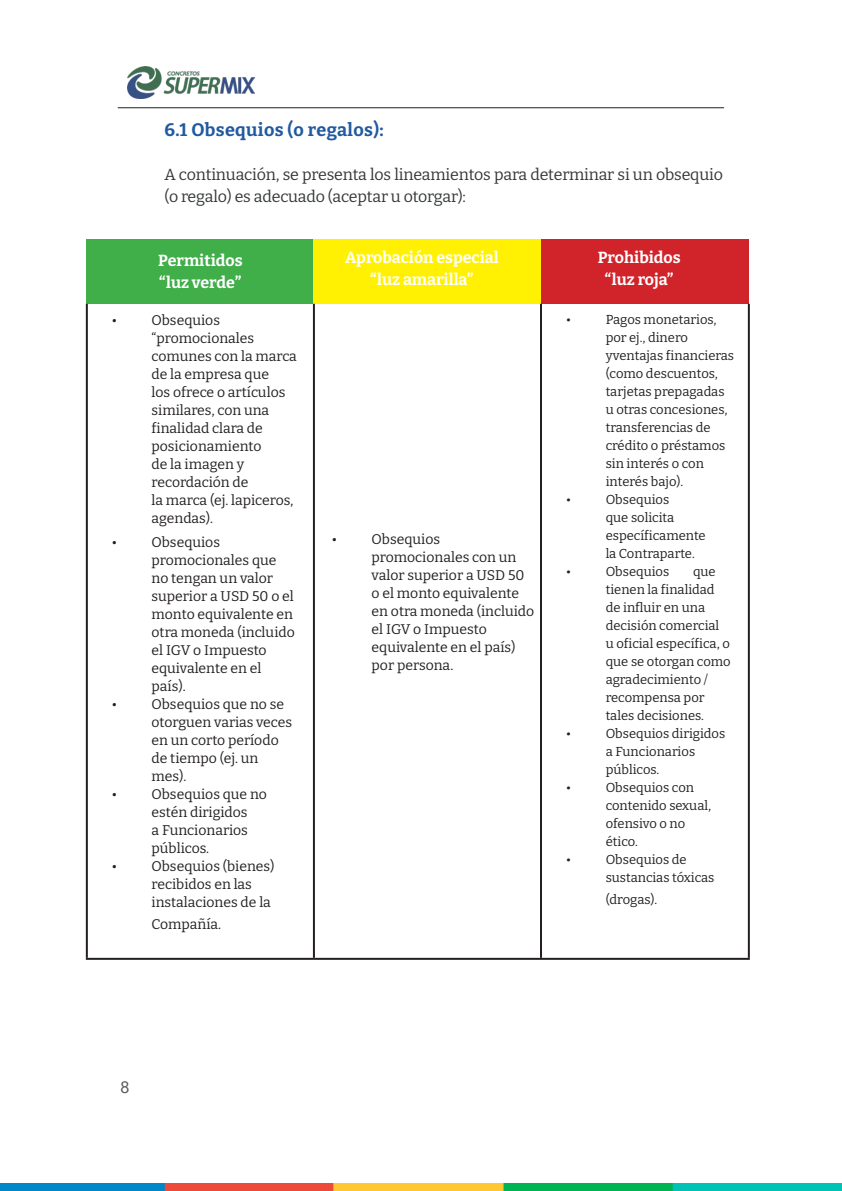
<style>
.page{position:relative;width:842px;height:1191px;background:#fff}
.page>*{position:absolute;margin:0;border:0;box-sizing:border-box;transform-origin:0 0}
.Títulos{font:700 18px "Bitter";letter-spacing:.02em;color:#215aa0}
.Títulos-2{font:16px/22px "Bitter";letter-spacing:-.01em;color:#333638}
.Párrafos_metidos{font:700 16px "Bitter";color:#fff}
.t1{font:16px "Arial Nova";color:#57585a}
.t2{font:14px/18px "Bitter";color:#231f20}
.t3{font:13px/18px "Bitter";color:#231f20}
</style>
<div class="page">
<hr style="left:118px;top:107px;width:606px;height:1px;background:#231f20">
<img style="left:0;top:1183px;width:842px;height:8px">
<img style="left:127px;top:66px;width:128px;height:33px">
<div style="left:87px;top:240px;width:227px;height:64px;background:#40ae49"></div>
<div style="left:314px;top:240px;width:227px;height:64px;background:#fff101"></div>
<div style="left:541px;top:240px;width:208px;height:64px;background:#d1232a"></div>
<hr style="left:86px;top:304px;width:2px;height:653px;background:#231f20">
<hr style="left:313px;top:304px;width:2px;height:653px;background:#231f20">
<hr style="left:540px;top:304px;width:2px;height:653px;background:#231f20">
<hr style="left:748px;top:304px;width:2px;height:653px;background:#231f20">
<hr style="left:86px;top:957px;width:228px;height:2px;background:#231f20">
<hr style="left:314px;top:957px;width:227px;height:2px;background:#231f20">
<hr style="left:541px;top:957px;width:209px;height:2px;background:#231f20">
<p class="Títulos" style="left:164px;top:115px;width:221px">6.1 Obsequios (o regalos):</p>
<p class="Títulos-2" style="left:164px;top:162px;width:560px">A continuación, se presenta los lineamientos para determinar si un obsequio (o regalo) es adecuado (aceptar u otorgar):</p>
<p class="Párrafos_metidos" style="left:158px;top:247px;width:86px">Permitidos</p>
<p class="Párrafos_metidos" style="left:159px;top:269px;width:84px">“luz verde”</p>
<p class="t2" style="left:112px;top:310px;width:7px">•</p>
<p class="t2" style="left:152px;top:310px;width:147px">Obsequios “promocionales comunes con la marca de la empresa que<br>los ofrece o artículos similares, con una finalidad clara de posicionamiento<br>de la imagen y recordación de<br>la marca (ej. lapiceros, agendas).</p>
<p class="t2" style="left:112px;top:532px;width:7px">•</p>
<p class="t2" style="left:152px;top:532px;width:145px">Obsequios promocionales que no tengan un valor superior a USD 50 o el monto equivalente en otra moneda (incluido el IGV o Impuesto equivalente en el país).</p>
<p class="t2" style="left:112px;top:694px;width:7px">•</p>
<p class="t2" style="left:152px;top:694px;width:142px">Obsequios que no se otorguen varias veces en un corto período de tiempo (ej. un mes).</p>
<p class="t2" style="left:112px;top:784px;width:7px">•</p>
<p class="t2" style="left:152px;top:784px;width:117px">Obsequios que no estén dirigidos<br>a Funcionarios públicos.</p>
<p class="t2" style="left:112px;top:856px;width:7px">•</p>
<p class="t2" style="left:152px;top:856px;width:125px">Obsequios (bienes) recibidos en las instalaciones de la</p>
<p class="t2" style="left:152px;top:914px;width:71px">Compañía.</p>
<p class="Párrafos_metidos" style="left:345px;top:244px;width:155px">Aprobación especial</p>
<p class="Párrafos_metidos" style="left:370px;top:266px;width:105px">“luz amarilla”</p>
<p class="t2" style="left:332px;top:529px;width:7px">•</p>
<p class="t2" style="left:372px;top:529px;width:164px">Obsequios promocionales con un valor superior a USD 50 o el monto equivalente en otra moneda (incluido el IGV o Impuesto equivalente en el país) por persona.</p>
<p class="Párrafos_metidos" style="left:598px;top:244px;width:84px">Prohibidos</p>
<p class="Párrafos_metidos" style="left:605px;top:266px;width:70px">“luz roja”</p>
<p class="t3" style="left:566px;top:310px;width:6px">•</p>
<p class="t3" style="left:606px;top:310px;width:130px">Pagos monetarios, por ej., dinero yventajas financieras (como descuentos, tarjetas prepagadas u otras concesiones, transferencias de crédito o préstamos sin interés o con interés bajo).</p>
<p class="t3" style="left:566px;top:490px;width:6px">•</p>
<p class="t3" style="left:606px;top:490px;width:102px">Obsequios<br>que solicita específicamente la Contraparte.</p>
<p class="t3" style="left:566px;top:562px;width:6px">•</p>
<p class="t3" style="left:606px;top:562px;width:65px">Obsequios</p>
<p class="t3" style="left:606px;top:562px;width:127px;text-indent:87px">que tienen la finalidad de influir en una decisión comercial<br>u oficial específica, o que se otorgan como agradecimiento / recompensa por tales decisiones.</p>
<p class="t3" style="left:566px;top:724px;width:6px">•</p>
<p class="t3" style="left:606px;top:724px;width:121px">Obsequios dirigidos a Funcionarios públicos.</p>
<p class="t3" style="left:566px;top:778px;width:6px">•</p>
<p class="t3" style="left:606px;top:778px;width:107px">Obsequios con contenido sexual, ofensivo o no ético.</p>
<p class="t3" style="left:566px;top:850px;width:6px">•</p>
<p class="t3" style="left:606px;top:850px;width:110px">Obsequios de sustancias tóxicas</p>
<p class="t3" style="left:606px;top:890px;width:53px">(drogas).</p>
<p class="t1" style="left:120px;top:1078px;width:10px">8</p>
</div>
